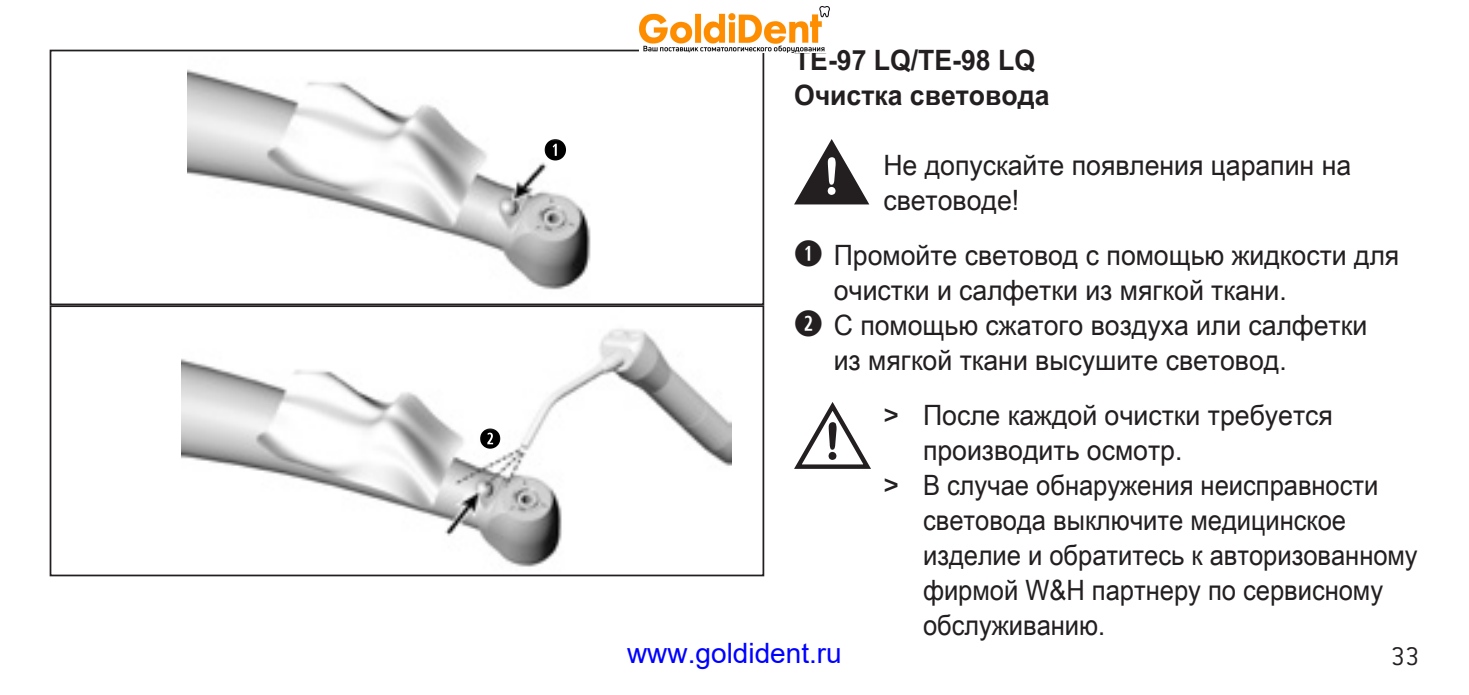
<style>
.page{position:relative;width:1469px;height:695px;background:#fff}
.page>*{position:absolute;margin:0;border:0;box-sizing:border-box;transform-origin:0 0}
.t1{font:28px/35px "Arial Unicode MS";color:#231f20;scale:.95 1}
.t2{font:28px "Arial Unicode MS";color:#231f20;scale:.91 1}
.t3{font:700 28px/35px "Arial Unicode MS";color:#231f20;scale:.95 1}
.t4{font:28px "Arial";color:#00f}
.t5{font:300 28px "Conduit ITC Pro";color:#231f20}
</style>
<div class="page">
<div style="left:794px;top:139px;width:79px;height:69px;background:linear-gradient(to right,#fff,#fff)"></div>
<svg style="left:794px;top:139px;width:75px;height:65px"></svg>
<img style="left:188px;top:69px;width:403px;height:221px">
<img style="left:544px;top:139px;width:22px;height:21px">
<div style="left:50px;top:50px;width:714px;height:255px;border:2px solid #231f20"></div>
<img style="left:181px;top:328px;width:550px;height:239px">
<img style="left:480px;top:428px;width:20px;height:20px">
<div style="left:50px;top:305px;width:714px;height:271px;border:2px solid #231f20"></div>
<svg style="left:794px;top:402px;width:77px;height:67px"></svg>
<img style="left:640px;top:7px;width:189px;height:46px">
<p class="t3" style="left:794px;top:43px;width:270px">TE-97 LQ/TE-98 LQ<br>Очистка световода</p>
<p class="t1" style="left:883px;top:147px;width:494px">Не допускайте появления царапин на световоде!</p>
<p class="t1" style="left:833px;top:237px;width:597px">Промойте световод с помощью жидкости для очистки и салфетки из мягкой ткани.<br>С помощью сжатого воздуха или салфетки из мягкой ткани высушите световод.</p>
<p class="t1" style="left:883px;top:396px;width:475px">&gt; После каждой очистки требуется</p>
<p class="t1" style="left:923px;top:431px;width:274px">производить осмотр.</p>
<p class="t1" style="left:883px;top:466px;width:522px">&gt; В случае обнаружения неисправности</p>
<p class="t2" style="left:923px;top:499px;width:466px">световода выключите медицинское</p>
<p class="t2" style="left:923px;top:534px;width:545px">изделие и обратитесь к авторизованному</p>
<p class="t2" style="left:923px;top:569px;width:507px">фирмой W&amp;H партнеру по сервисному</p>
<p class="t2" style="left:923px;top:604px;width:202px">обслуживанию.</p>
<p class="t4" style="left:627px;top:634px;width:216px">www.goldident.ru</p>
<p class="t5" style="left:1390px;top:641px;width:30px">33</p>
</div>
